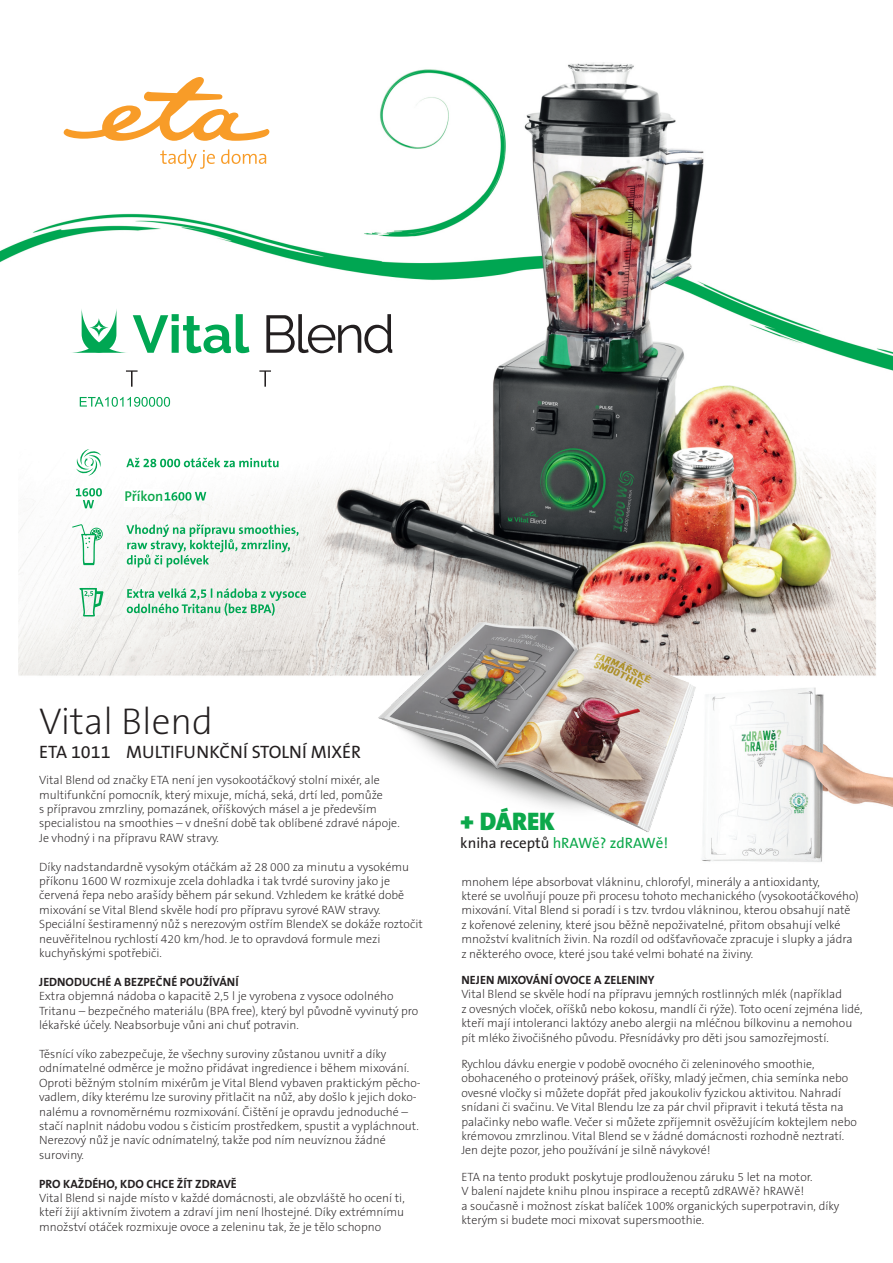
<style>
.page{position:relative;width:893px;height:1263px;background:#fff}
.page>*{position:absolute;margin:0;border:0;box-sizing:border-box;transform-origin:0 0}
.t1{font:200 37.5px "The Sans CE B2";color:#231f20}
.t2{font:900 25.5px "The Sans CE B9";color:#0ca84b}
.t3{font:18px "The Sans CE B5 Plain";color:#231f20}
.t4{font:15px "The Sans CE B5 Plain";color:#0ca84b}
.t5{font:600 14.25px "The Sans CE B6";letter-spacing:-.005em;color:#0ca84b}
.t6{font:200 12px/14.4px "The Sans CE B2";color:#231f20}
.t7{font:700 12px "The Sans CE B7";color:#231f20}
.s1{color:#231f20}
</style>
<div class="page">
<img style="left:702px;top:687px;width:191px;height:175px">
<img style="left:0;top:62px;width:893px;height:614px">
<svg style="left:126px;top:370px;width:145px;height:17px"></svg>
<svg style="left:80px;top:397px;width:90px;height:10px"></svg>
<svg style="left:70px;top:308px;width:179px;height:45px"></svg>
<svg style="left:266px;top:314px;width:126px;height:39px"></svg>
<svg style="left:126px;top:458px;width:153px;height:9px"></svg>
<svg style="left:163px;top:491px;width:43px;height:13px"></svg>
<svg style="left:126px;top:524px;width:173px;height:43px"></svg>
<svg style="left:127px;top:588px;width:179px;height:28px"></svg>
<svg style="left:76px;top:449px;width:25px;height:27px"></svg>
<svg style="left:76px;top:488px;width:26px;height:20px"></svg>
<svg style="left:72px;top:524px;width:31px;height:41px"></svg>
<svg style="left:79px;top:588px;width:24px;height:28px"></svg>
<svg style="left:64px;top:77px;width:205px;height:64px"></svg>
<svg style="left:160px;top:149px;width:106px;height:20px"></svg>
<img style="left:357px;top:608px;width:361px;height:240px">
<div style="left:124px;top:489px;width:39px;height:18px;background:#fff"></div>
<p class="t5" style="left:124px;top:488px;width:40px">Příkon</p>
<h1 class="t1" style="left:39px;top:702px;width:175px">Vital Blend</h1>
<h3 class="t3" style="left:39px;top:742px;width:324px">ETA 1011 MULTIFUNKČNÍ STOLNÍ MIXÉR</h3>
<p class="t6" style="left:39px;top:774px;width:362px">Vital Blend od značky ETA není jen vysokootáčkový stolní mixér, ale multifunkční pomocník, který mixuje, míchá, seká, drtí led, pomůže<br>s přípravou zmrzliny, pomazánek, oříškových másel a je především specialistou na smoothies – v dnešní době tak oblíbené zdravé nápoje.<br>Je vhodný i na přípravu RAW stravy.</p>
<p class="t6" style="left:39px;top:860px;width:385px">Díky nadstandardně vysokým otáčkám až 28 000 za minutu a vysokému příkonu 1600 W rozmixuje zcela dohladka i tak tvrdé suroviny jako je červená řepa nebo arašídy během pár sekund. Vzhledem ke krátké době mixování se Vital Blend skvěle hodí pro přípravu syrové RAW stravy.<br>Speciální šestiramenný nůž s nerezovým ostřím BlendeX se dokáže roztočit neuvěřitelnou rychlostí 420 km/hod. Je to opravdová formule mezi kuchyňskými spotřebiči.</p>
<p class="t7" style="left:39px;top:975px;width:201px">JEDNODUCHÉ A BEZPEČNÉ POUŽÍVÁNÍ</p>
<p class="t6" style="left:39px;top:990px;width:381px">Extra objemná nádoba o kapacitě 2,5 l je vyrobena z vysoce odolného<br>Tritanu – bezpečného materiálu (BPA free), který byl původně vyvinutý pro lékařské účely. Neabsorbuje vůni ani chuť potravin.</p>
<p class="t6" style="left:39px;top:1047px;width:383px">Těsnící víko zabezpečuje, že všechny suroviny zůstanou uvnitř a díky odnímatelné odměrce je možno přidávat ingredience i během mixování.<br>Oproti běžným stolním mixérům je Vital Blend vybaven praktickým pěcho&shy;vadlem, díky kterému lze suroviny přitlačit na nůž, aby došlo k jejich doko&shy;nalému a rovnoměrnému rozmixování. Čištění je opravdu jednoduché – stačí naplnit nádobu vodou s čisticím prostředkem, spustit a vypláchnout.<br>Nerezový nůž je navíc odnímatelný, takže pod ním neuvíznou žádné suroviny.</p>
<p class="t7" style="left:39px;top:1177px;width:199px">PRO KAŽDÉHO, KDO CHCE ŽÍT ZDRAVĚ</p>
<p class="t6" style="left:39px;top:1191px;width:367px;text-align:justify">Vital Blend si najde místo v každé domácnosti, ale obzvláště ho ocení ti, kteří žijí aktivním životem a zdraví jim není lhostejné. Díky extrémnímu množství otáček rozmixuje ovoce a zeleninu tak, že je tělo schopno</p>
<h2 class="t2" style="left:460px;top:806px;width:96px">+ DÁREK</h2>
<p class="t4" style="left:460px;top:835px;width:209px"><span class="s1">KNIHA RECEPTŮ</span> HRAWĚ? ZDRAWĚ!</p>
<p class="t6" style="left:461px;top:875px;width:399px">mnohem lépe absorbovat vlákninu, chlorofyl, minerály a antioxidanty,<br>které se uvolňují pouze při procesu tohoto mechanického (vysokootáčkového) mixování. Vital Blend si poradí i s tzv. tvrdou vlákninou, kterou obsahují natě z kořenové zeleniny, které jsou běžně nepoživatelné, přitom obsahují velké množství kvalitních živin. Na rozdíl od odšťavňovače zpracuje i slupky a jádra z některého ovoce, které jsou také velmi bohaté na živiny.</p>
<p class="t7" style="left:461px;top:973px;width:195px">N EJEN MIXOVÁNÍ OVOCE A ZELENINY</p>
<p class="t6" style="left:461px;top:988px;width:403px">Vital Blend se skvěle hodí na přípravu jemných rostlinných mlék (například<br>z ovesných vloček, oříšků nebo kokosu, mandlí či rýže). Toto ocení zejména lidé, kteří mají intoleranci laktózy anebo alergii na mléčnou bílkovinu a nemohou pít mléko živočišného původu. Přesnídávky pro děti jsou samozřejmostí.</p>
<p class="t6" style="left:461px;top:1057px;width:397px">Rychlou dávku energie v podobě ovocného či zeleninového smoothie, obohaceného o proteinový prášek, oříšky, mladý ječmen, chia semínka nebo ovesné vločky si můžete dopřát před jakoukoliv fyzickou aktivitou. Nahradí snídani či svačinu. Ve Vital Blendu lze za pár chvil připravit i tekutá těsta na palačinky nebo wafle. Večer si můžete zpříjemnit osvěžujícím koktejlem nebo krémovou zmrzlinou. Vital Blend se v žádné domácnosti rozhodně neztratí.<br>Jen dejte pozor, jeho používání je silně návykové!</p>
<p class="t6" style="left:461px;top:1170px;width:379px">ETA na tento produkt poskytuje prodlouženou záruku 5 let na motor.<br>V balení najdete knihu plnou inspirace a receptů zdRAWě? hRAWě!<br>a současně i možnost získat balíček 100% organických superpotravin, díky kterým si budete moci mixovat supersmoothie.</p>
</div>
